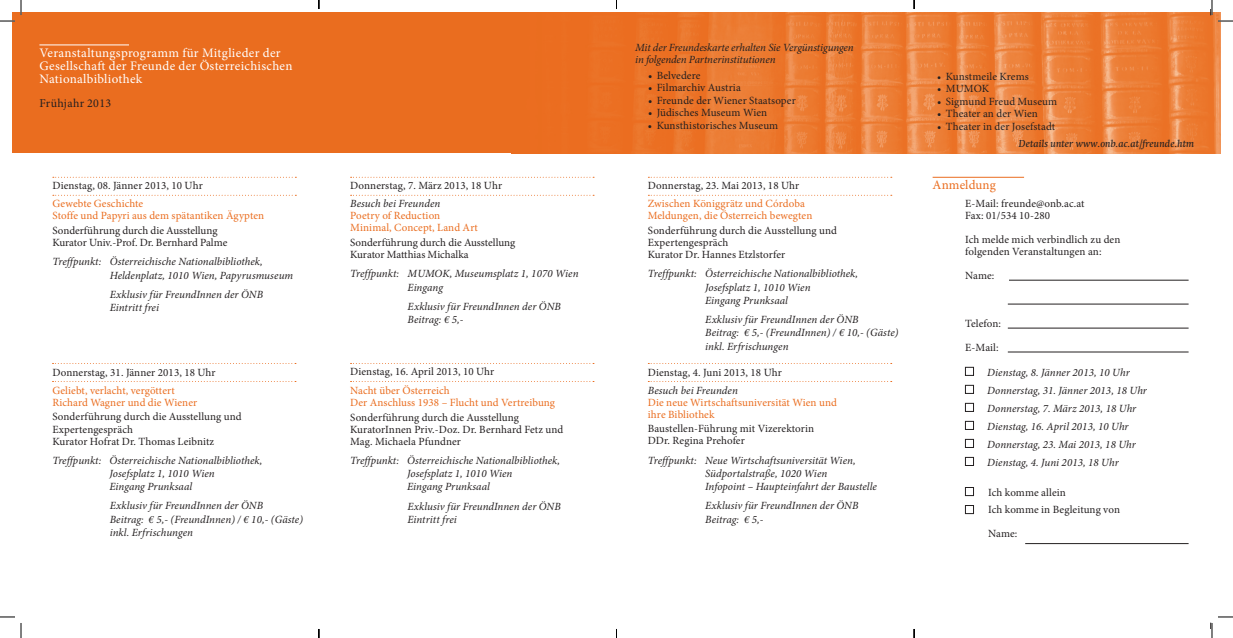
<style>
.page{position:relative;width:1233px;height:638px;background:#fff}
.page>*{position:absolute;margin:0;border:0;box-sizing:border-box;transform-origin:0 0}
.t1{font:13px/13px "Minion Pro";letter-spacing:.025em;color:#fff}
.t2{font:13px "Minion Pro";letter-spacing:.005em;color:#ea6d1f}
.t3{font:12px "Minion Pro";letter-spacing:.025em;color:#231f20}
.t4{font:italic 11px/13.2px "Minion Pro";color:#231f20}
.t5{font:11px/12px "Minion Pro";letter-spacing:.005em;color:#231f20}
.t6{font:11px/12px "Minion Pro";letter-spacing:.01em;color:#ea6d1f}
.t7{font:italic 10px "Swift";letter-spacing:.01em;color:#231f20}
.s1{font-size:10.5px}
</style>
<div class="page">
<img style="left:516px;top:12px;width:704px;height:141px">
<div style="left:12px;top:12px;width:504px;height:141px;background:#ea6d1f"></div>
<hr style="left:39px;top:45px;width:90px;height:1px;background:#fff">
<hr style="left:932px;top:177px;width:92px;height:1px;background:#ea6d1f">
<hr style="left:1009px;top:280px;width:179px;height:1px;background:#231f20">
<hr style="left:1007px;top:328px;width:181px;height:1px;background:#231f20">
<hr style="left:1007px;top:304px;width:181px;height:1px;background:#231f20">
<div style="left:965px;top:367px;width:8px;height:8px;border:1px solid #231f20"></div>
<div style="left:965px;top:385px;width:8px;height:8px;border:1px solid #231f20"></div>
<div style="left:965px;top:403px;width:8px;height:8px;border:1px solid #231f20"></div>
<div style="left:965px;top:421px;width:8px;height:8px;border:1px solid #231f20"></div>
<div style="left:965px;top:439px;width:8px;height:8px;border:1px solid #231f20"></div>
<div style="left:965px;top:457px;width:8px;height:8px;border:1px solid #231f20"></div>
<svg style="left:53px;top:177px;width:243px;height:1px"></svg>
<svg style="left:53px;top:195px;width:243px;height:1px"></svg>
<svg style="left:351px;top:177px;width:243px;height:1px"></svg>
<svg style="left:351px;top:195px;width:243px;height:1px"></svg>
<svg style="left:648px;top:177px;width:244px;height:1px"></svg>
<svg style="left:648px;top:195px;width:244px;height:1px"></svg>
<svg style="left:648px;top:363px;width:243px;height:1px"></svg>
<svg style="left:648px;top:381px;width:243px;height:1px"></svg>
<svg style="left:350px;top:363px;width:244px;height:1px"></svg>
<svg style="left:350px;top:381px;width:244px;height:1px"></svg>
<svg style="left:53px;top:363px;width:243px;height:1px"></svg>
<svg style="left:53px;top:381px;width:243px;height:1px"></svg>
<hr style="left:1007px;top:351px;width:181px;height:1px;background:#231f20">
<div style="left:965px;top:487px;width:8px;height:8px;border:1px solid #231f20"></div>
<div style="left:965px;top:505px;width:8px;height:8px;border:1px solid #231f20"></div>
<hr style="left:1025px;top:543px;width:163px;height:1px;background:#231f20">
<svg style="left:1218px;top:20px;width:15px;height:2px"></svg>
<svg style="left:1218px;top:616px;width:15px;height:1px"></svg>
<svg style="left:0;top:0;width:22px;height:22px"></svg>
<svg style="left:0;top:616px;width:22px;height:21px"></svg>
<svg style="left:1210px;top:0;width:2px;height:15px"></svg>
<svg style="left:1210px;top:622px;width:2px;height:15px"></svg>
<svg style="left:913px;top:0;width:2px;height:9px"></svg>
<svg style="left:913px;top:629px;width:2px;height:8px"></svg>
<p class="t1" style="left:39px;top:47px;width:255px">Veranstaltungsprogramm für Mitglieder der<br>Gesellschaft der Freunde der Österreichischen<br>Nationalbibliothek</p>
<p class="t3" style="left:39px;top:95px;width:73px">Frühjahr 2013</p>
<p class="t5" style="left:53px;top:180px;width:152px">Dienstag, 08. Jänner 2013, 10 Uhr</p>
<p class="t6" style="left:53px;top:198px;width:213px">Gewebte Geschichte<br>Stoffe und Papyri aus dem spätantiken Ägypten</p>
<p class="t5" style="left:52px;top:224px;width:176px">Sonderführung durch die Ausstellung<br>Kurator Univ.-Prof. Dr. Bernhard Palme</p>
<p class="t4" style="left:110px;top:255px;width:185px;text-indent:-57px">Treffpunkt: Österreichische Nationalbibliothek,<br>Heldenplatz, 1010 Wien, Papyrusmuseum</p>
<p class="t4" style="left:110px;top:287px;width:155px">Exklusiv für FreundInnen der ÖNB<br>Eintritt frei</p>
<p class="t5" style="left:52px;top:366px;width:165px">Donnerstag, 31. Jänner 2013, 18 Uhr</p>
<p class="t6" style="left:52px;top:384px;width:146px">Geliebt, verlacht, vergöttert<br>Richard Wagner und die Wiener</p>
<p class="t5" style="left:52px;top:411px;width:191px">Sonderführung durch die Ausstellung und<br>Expertengespräch<br>Kurator Hofrat Dr. Thomas Leibnitz</p>
<p class="t4" style="left:109px;top:453px;width:154px;text-indent:-57px">Treffpunkt: Österreichische Nationalbibliothek,<br>Josefsplatz 1, 1010 Wien<br>Eingang Prunksaal</p>
<p class="t4" style="left:110px;top:499px;width:195px">Exklusiv für FreundInnen der ÖNB<br>Beitrag: € 5,- (FreundInnen) / € 10,- (Gäste) inkl. Erfrischungen</p>
<p class="t5" style="left:350px;top:180px;width:153px">Donnerstag, 7. März 2013, 18 Uhr</p>
<p class="t4" style="left:350px;top:197px;width:92px">Besuch bei Freunden</p>
<p class="t6" style="left:350px;top:210px;width:129px">Poetry of Reduction<br>Minimal, Concept, Land Art</p>
<p class="t5" style="left:350px;top:236px;width:166px">Sonderführung durch die Ausstellung<br>Kurator Matthias Michalka</p>
<p class="t4" style="left:407px;top:267px;width:172px;text-indent:-57px">Treffpunkt: MUMOK, Museumsplatz 1, 1070 Wien<br>Eingang</p>
<p class="t4" style="left:407px;top:299px;width:155px">Exklusiv für FreundInnen der ÖNB<br>Beitrag: € 5,-</p>
<p class="t5" style="left:350px;top:365px;width:146px">Dienstag, 16. April 2013, 10 Uhr</p>
<p class="t6" style="left:350px;top:384px;width:206px">Nacht über Österreich<br>Der Anschluss 1938 – Flucht und Vertreibung</p>
<p class="t5" style="left:350px;top:411px;width:215px">Sonderführung durch die Ausstellung<br>KuratorInnen Priv.-Doz. Dr. Bernhard Fetz und<br>Mag. Michaela Pfundner</p>
<p class="t4" style="left:407px;top:453px;width:154px;text-indent:-57px">Treffpunkt: Österreichische Nationalbibliothek,<br>Josefsplatz 1, 1010 Wien<br>Eingang Prunksaal</p>
<p class="t4" style="left:407px;top:499px;width:155px">Exklusiv für FreundInnen der ÖNB<br>Eintritt frei</p>
<p class="t4" style="left:635px;top:42px;width:220px;line-height:12px">Mit der Freundeskarte erhalten Sie Vergünstigungen in folgenden Partnerinstitutionen</p>
<p class="t5" style="left:648px;top:69px;width:54px">• Belvedere</p>
<p class="t5" style="left:648px;top:82px;width:94px">• Filmarchiv Austria</p>
<p class="t5" style="left:648px;top:94px;width:149px">• Freunde der Wiener Staatsoper</p>
<p class="t5" style="left:648px;top:107px;width:121px">• Jüdisches Museum Wien</p>
<p class="t5" style="left:648px;top:119px;width:132px">• Kunsthistorisches Museum</p>
<p class="t5" style="left:648px;top:180px;width:153px">Donnerstag, 23. Mai 2013, 18 Uhr</p>
<p class="t6" style="left:648px;top:198px;width:166px">Zwischen Königgrätz und Córdoba<br>Meldungen, die Österreich bewegten</p>
<p class="t5" style="left:648px;top:224px;width:191px">Sonderführung durch die Ausstellung und<br>Expertengespräch<br>Kurator Dr. Hannes Etzlstorfer</p>
<p class="t4" style="left:705px;top:267px;width:154px;text-indent:-57px">Treffpunkt: Österreichische Nationalbibliothek,<br>Josefsplatz 1, 1010 Wien<br>Eingang Prunksaal</p>
<p class="t4" style="left:705px;top:313px;width:195px">Exklusiv für FreundInnen der ÖNB<br>Beitrag: € 5,- (FreundInnen) / € 10,- (Gäste) inkl. Erfrischungen</p>
<p class="t5" style="left:648px;top:366px;width:135px">Dienstag, 4. Juni 2013, 18 Uhr</p>
<p class="t4" style="left:648px;top:383px;width:92px">Besuch bei Freunden</p>
<p class="t6" style="left:648px;top:396px;width:191px">Die neue Wirtschaftsuniversität Wien und ihre Bibliothek</p>
<p class="t5" style="left:648px;top:423px;width:168px">Baustellen-Führung mit Vizerektorin<br>DDr. Regina Prehofer</p>
<p class="t4" style="left:705px;top:453px;width:173px;text-indent:-57px">Treffpunkt: Neue Wirtschaftsuniversität Wien,<br>Südportalstraße, 1020 Wien<br>Infopoint – Haupteinfahrt der Baustelle</p>
<p class="t4" style="left:705px;top:499px;width:155px">Exklusiv für FreundInnen der ÖNB<br>Beitrag: € 5,-</p>
<p class="t5" style="left:937px;top:70px;width:93px"><span class="s1">•</span> Kunstmeile Krems</p>
<p class="t5" style="left:937px;top:83px;width:54px">• MUMOK</p>
<p class="t5" style="left:937px;top:95px;width:121px">• Sigmund Freud Museum</p>
<p class="t5" style="left:937px;top:107px;width:102px">• Theater an der Wien</p>
<p class="t5" style="left:937px;top:120px;width:119px">• Theater in der Josefstadt</p>
<p class="t7" style="left:1018px;top:138px;width:177px">Details unter www.onb.ac.at/freunde.htm</p>
<p class="t2" style="left:932px;top:176px;width:65px">Anmeldung</p>
<p class="t5" style="left:965px;top:198px;width:121px">E-Mail: freunde@onb.ac.at<br>Fax: 01/534 10-280</p>
<p class="t5" style="left:965px;top:234px;width:157px">Ich melde mich verbindlich zu den folgenden Veranstaltungen an:</p>
<p class="t5" style="left:965px;top:270px;width:31px">Name:</p>
<p class="t5" style="left:965px;top:312px;width:37px;line-height:24px">Telefon:<br>E-Mail:</p>
<p class="t4" style="left:987px;top:363px;width:161px;line-height:18px">Dienstag, 8. Jänner 2013, 10 Uhr<br>Donnerstag, 31. Jänner 2013, 18 Uhr<br>Donnerstag, 7. März 2013, 18 Uhr<br>Dienstag, 16. April 2013, 10 Uhr<br>Donnerstag, 23. Mai 2013, 18 Uhr<br>Dienstag, 4. Juni 2013, 18 Uhr</p>
<p class="t5" style="left:988px;top:483px;width:133px;line-height:17.7px">Ich komme allein<br>Ich komme in Begleitung von</p>
<p class="t5" style="left:988px;top:527px;width:31px">Name:</p>
</div>
